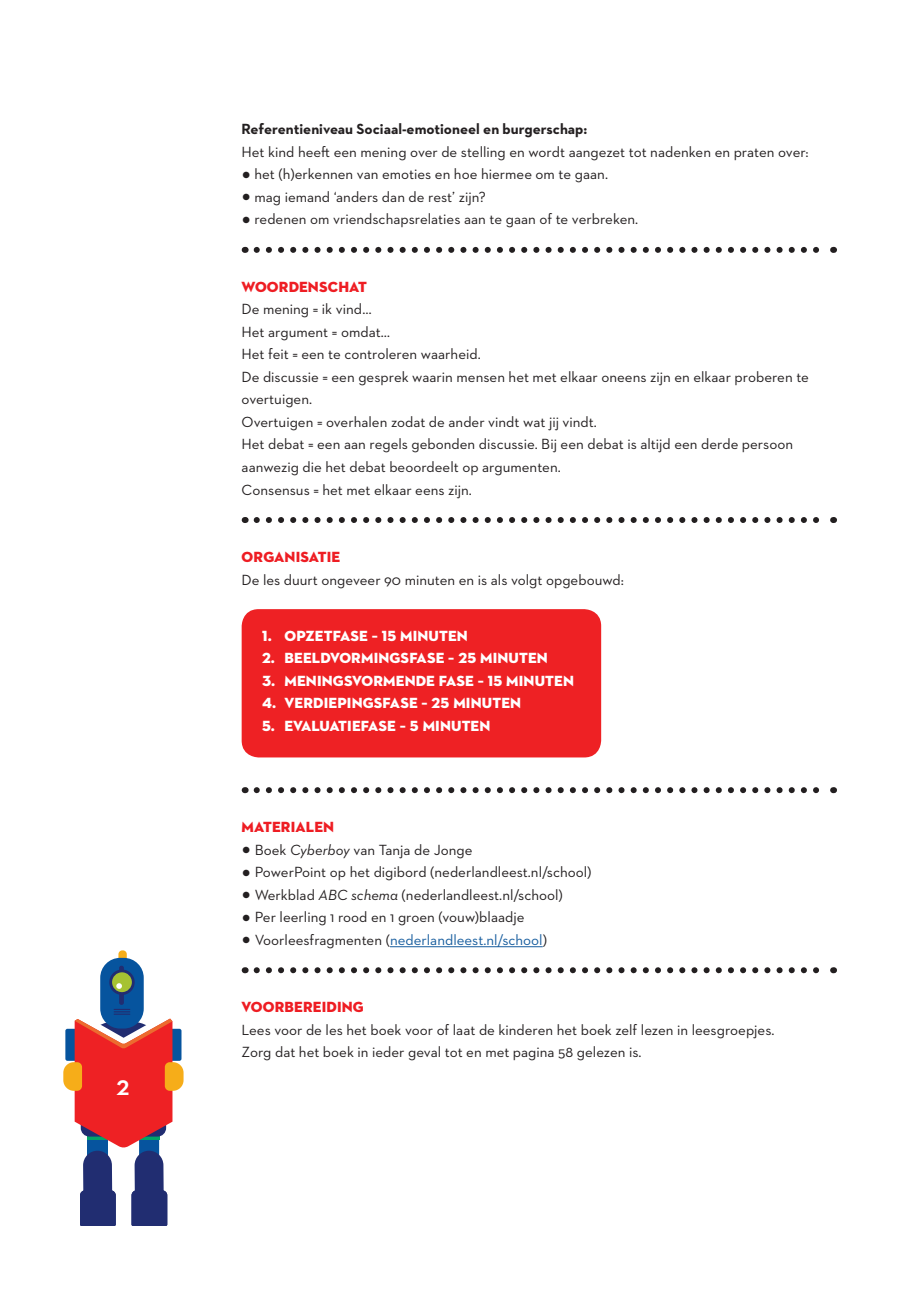
<style>
.page{position:relative;width:919px;height:1289px;background:#fff}
.page>*{position:absolute;margin:0;border:0;box-sizing:border-box;transform-origin:0 0}
.t1{font:600 28.5px "Neutraface 2 Text";color:#fff}
.body{font:15px/22.5px "Neutraface 2 Text";color:#231f20}
.t2{font:15px "Neutraface 2 Display Titling";letter-spacing:.01em;color:#fff}
.body-2{font:700 15px "Neutraface 2 Text";color:#231f20}
.t3{font:15px "Neutraface 2 Display Titling";letter-spacing:.01em;color:#ee1d23}
.body-3{font:15px "Neutraface 2 Text";color:#175d9e}
.s1{font-size:34.5px}
.s2{font-style:italic}
.s3{font-size:34.5px;color:#231f20}
.s4{color:#231f20}
</style>
<div class="page">
<svg style="left:118px;top:950px;width:9px;height:7px"></svg>
<div style="left:100px;top:957px;width:44px;height:71px;background:#06549e;border-radius:20px"></div>
<div style="left:119px;top:965px;width:5px;height:39px;background:#212d71;border-radius:2px"></div>
<svg style="left:109px;top:970px;width:26px;height:24px"></svg>
<svg style="left:63px;top:1008px;width:120px;height:217px"></svg>
<hr style="left:390px;top:946px;width:152px;height:1px;background:#175d9e">
<svg style="left:257px;top:247px;width:563px;height:6px"></svg>
<svg style="left:257px;top:517px;width:563px;height:6px"></svg>
<svg style="left:257px;top:787px;width:562px;height:6px"></svg>
<svg style="left:257px;top:967px;width:562px;height:6px"></svg>
<div style="left:242px;top:609px;width:359px;height:148px;background:#ee2124;border-radius:17px"></div>
<h1 class="t1" style="left:116px;top:1066px;width:15px">2</h1>
<p class="body-2" style="left:242px;top:120px;width:347px">Referentieniveau Sociaal-emotioneel en burgerschap:</p>
<p class="body" style="left:242px;top:140px;width:568px">Het kind heeft een mening over de stelling en wordt aangezet tot nadenken en praten over:</p>
<p class="body" style="left:242px;top:163px;width:368px"><span class="s1">•</span> het (h)erkennen van emoties en hoe hiermee om te gaan.</p>
<p class="body" style="left:242px;top:185px;width:245px"><span class="s1">•</span> mag iemand ‘anders dan de rest’ zijn?</p>
<p class="body" style="left:242px;top:208px;width:398px"><span class="s1">•</span> redenen om vriendschapsrelaties aan te gaan of te verbreken.</p>
<p class="t3" style="left:242px;top:277px;width:127px">WOORDENSCHAT</p>
<p class="body" style="left:242px;top:298px;width:131px">De mening = ik vind…</p>
<p class="body" style="left:242px;top:320px;width:150px">Het argument = omdat…</p>
<p class="body" style="left:242px;top:343px;width:241px">Het feit = een te controleren waarheid.</p>
<p class="body" style="left:242px;top:365px;width:569px">De discussie = een gesprek waarin mensen het met elkaar oneens zijn en elkaar proberen te overtuigen.</p>
<p class="body" style="left:242px;top:410px;width:357px">Overtuigen = overhalen zodat de ander vindt wat jij vindt.</p>
<p class="body" style="left:242px;top:433px;width:553px">Het debat = een aan regels gebonden discussie. Bij een debat is altijd een derde persoon aanwezig die het debat beoordeelt op argumenten.</p>
<p class="body" style="left:242px;top:478px;width:232px">Consensus = het met elkaar eens zijn.</p>
<p class="t3" style="left:242px;top:547px;width:100px">ORGANISATIE</p>
<p class="body" style="left:242px;top:568px;width:384px">De les duurt ongeveer 90 minuten en is als volgt opgebouwd:</p>
<p class="t2" style="left:262px;top:626px;width:207px">1. OPZETFASE – 15 MINUTEN</p>
<p class="t2" style="left:262px;top:648px;width:287px">2. BEELDVORMINGSFASE – 25 MINUTEN</p>
<p class="t2" style="left:262px;top:671px;width:313px">3. MENINGSVORMENDE FASE – 15 MINUTEN</p>
<p class="t2" style="left:262px;top:693px;width:261px">4. VERDIEPINGSFASE – 25 MINUTEN</p>
<p class="t2" style="left:262px;top:716px;width:230px">5. EVALUATIEFASE – 5 MINUTEN</p>
<p class="t3" style="left:242px;top:817px;width:94px">MATERIALEN</p>
<p class="body" style="left:242px;top:838px;width:232px"><span class="s1">•</span> Boek <span class="s2">Cyberboy</span> van Tanja de Jonge</p>
<p class="body" style="left:242px;top:860px;width:351px"><span class="s1">•</span> PowerPoint op het digibord (nederlandleest.nl/school)</p>
<p class="body" style="left:242px;top:883px;width:323px"><span class="s1">•</span> Werkblad <span class="s2">ABC schema</span> (nederlandleest.nl/school)</p>
<p class="body" style="left:242px;top:905px;width:284px"><span class="s1">•</span> Per leerling 1 rood en 1 groen (vouw)blaadje</p>
<p class="body-3" style="left:242px;top:930px;width:307px"><span class="s3">•</span> <span class="s4">Voorleesfragmenten (</span>nederlandleest.nl/school<span class="s4">)</span></p>
<p class="t3" style="left:242px;top:997px;width:123px">VOORBEREIDING</p>
<p class="body" style="left:242px;top:1018px;width:534px">Lees voor de les het boek voor of laat de kinderen het boek zelf lezen in leesgroepjes.</p>
<p class="body" style="left:242px;top:1040px;width:401px">Zorg dat het boek in ieder geval tot en met pagina 58 gelezen is.</p>
</div>
